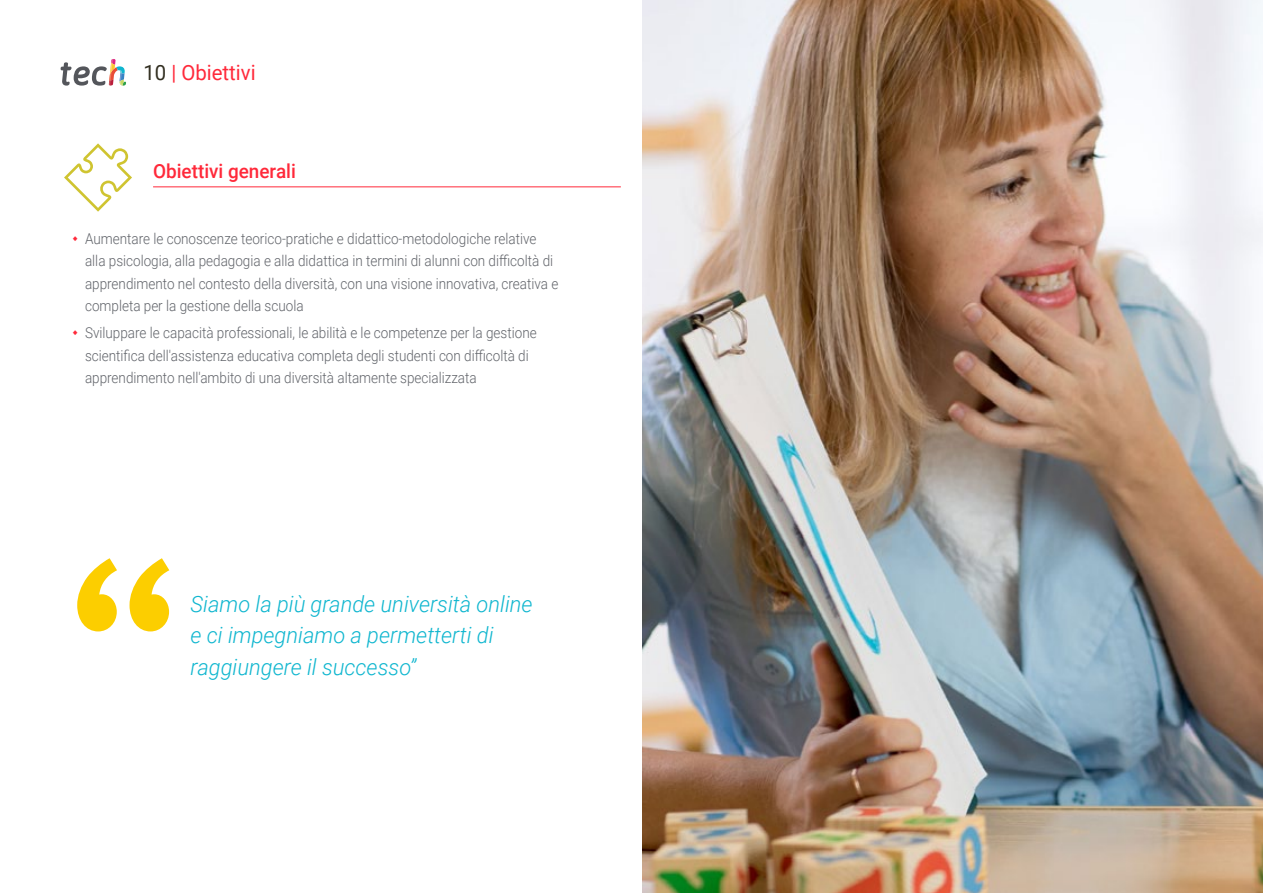
<style>
.page{position:relative;width:1263px;height:893px;background:#fff}
.page>*{position:absolute;margin:0;border:0;box-sizing:border-box;transform-origin:0 0}
.t1{font:italic 300 22.5px/31.5px "Roboto";color:#0fb6cf}
.t2{font:21px "Roboto";color:#ff293a}
.t3{font:500 19.5px "Roboto";color:#ff293a}
.t4{font:300 15px/22.5px "Roboto";color:#61646a;scale:.9 1}
.s1{color:#312e20}
</style>
<div class="page">
<svg style="left:77px;top:558px;width:92px;height:73px"></svg>
<hr style="left:153px;top:186px;width:468px;height:1px;background:#ff293a">
<svg style="left:64px;top:143px;width:68px;height:69px"></svg>
<img style="left:642px;top:0;width:621px;height:893px">
<svg style="left:61px;top:59px;width:65px;height:27px"></svg>
<h2 class="t2" style="left:144px;top:57px;width:114px"><span class="s1">10</span> | Obiettivi</h2>
<h3 class="t3" style="left:153px;top:158px;width:144px">Obiettivi generali</h3>
<p class="t4" style="left:85px;top:227px;width:527px">Aumentare le conoscenze teorico-pratiche e didattico-metodologiche relative alla psicologia, alla pedagogia e alla didattica in termini di alunni con difficoltà di apprendimento nel contesto della diversità, con una visione innovativa, creativa e completa per la gestione della scuola</p>
<p class="t4" style="left:85px;top:321px;width:503px">Sviluppare le capacità professionali, le abilità e le competenze per la gestione scientifica dell'assistenza educativa completa degli studenti con difficoltà di apprendimento nell'ambito di una diversità altamente specializzata</p>
<h1 class="t1" style="left:191px;top:587px;width:343px">Siamo la più grande università online e ci impegniamo a permetterti di raggiungere il successo”</h1>
</div>
